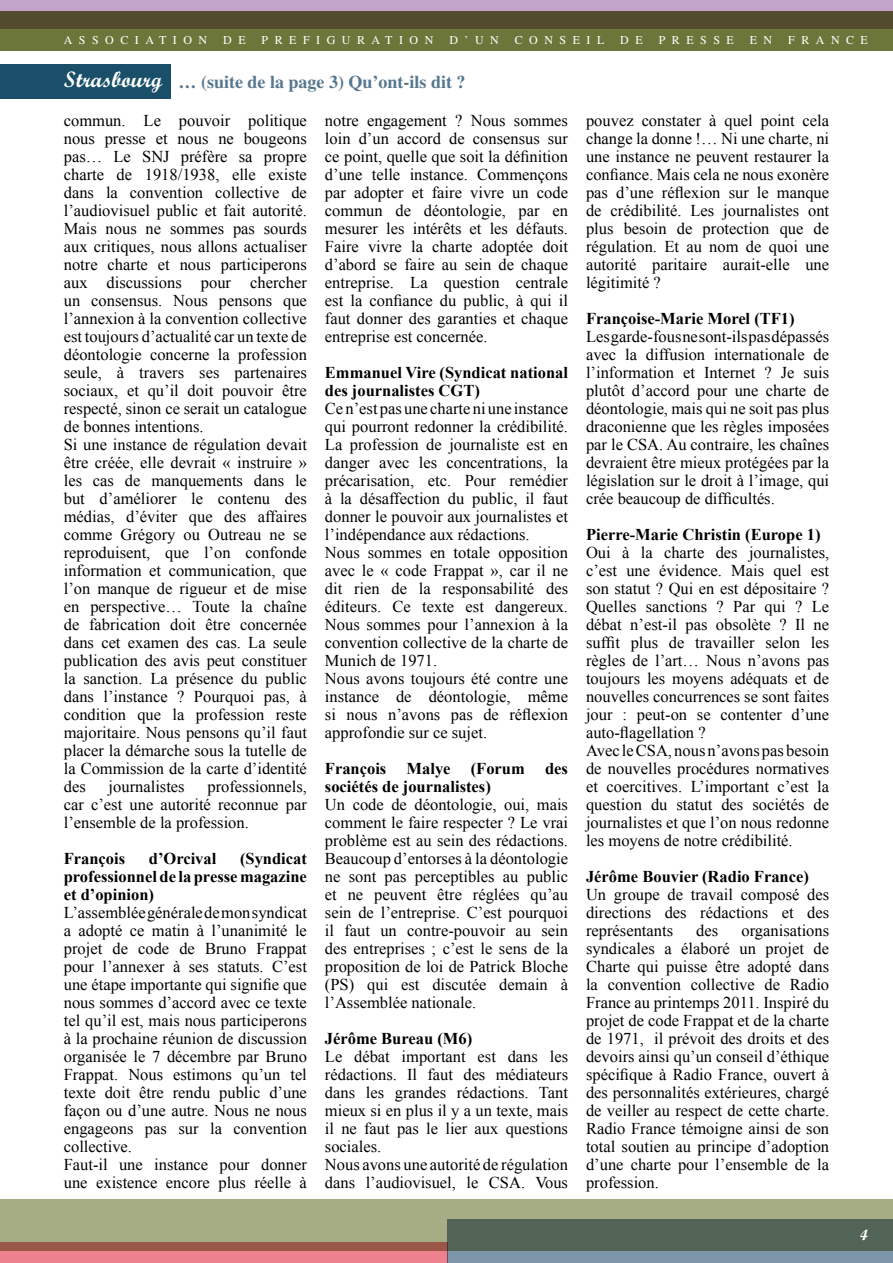
<style>
.page{position:relative;width:893px;height:1263px;background:#fff}
.page>*{position:absolute;margin:0;border:0;box-sizing:border-box;transform-origin:0 0}
.t1{font:700 22.5px "Script";color:#fff}
.t2{font:700 18px "Times";color:#56778e}
.t3{font:16.5px/18px "Times New Roman";color:#000;text-align:justify}
.t4{font:700 16.5px/18px "Times New Roman";color:#000}
.t5{font:700 15px "Script";color:#fff}
.t6{font:12px "Times";letter-spacing:.54em;color:#fff}
</style>
<div class="page">
<div style="left:0;top:0;width:893px;height:29px;background:#c2a3ca"></div>
<svg style="left:0;top:12px;width:893px;height:39px;fill:#6c763b"></svg>
<div style="left:447px;top:1220px;width:446px;height:43px;background:#7d95a8"></div>
<div style="left:0;top:1242px;width:447px;height:21px;background:#ed828e"></div>
<svg style="left:0;top:1199px;width:893px;height:51px;fill:#a6ac84"></svg>
<div style="left:0;top:64px;width:170px;height:34px;background:#194f69"></div>
<p class="t6" style="left:64px;top:33px;width:145px">ASSOCIATION</p>
<p class="t6" style="left:223px;top:33px;width:24px">D E</p>
<p class="t6" style="left:262px;top:33px;width:173px">PREFIGURATION</p>
<p class="t6" style="left:449px;top:33px;width:51px">D’UN</p>
<p class="t6" style="left:515px;top:33px;width:91px">CONSEIL</p>
<p class="t6" style="left:620px;top:33px;width:24px">D E</p>
<p class="t6" style="left:659px;top:33px;width:77px">PRESSE</p>
<p class="t6" style="left:750px;top:33px;width:24px">E N</p>
<p class="t6" style="left:788px;top:33px;width:81px">FRANCE</p>
<h1 class="t1" style="left:64px;top:65px;width:100px">Strasbourg</h1>
<p class="t3" style="left:64px;top:111px;width:245px;text-align:left">commun. Le pouvoir politique nous presse et nous ne bougeons pas… Le SNJ préfère sa propre charte de 1918/1938, elle existe dans la convention collective de l’audiovisuel public et fait autorité.<br>Mais nous ne sommes pas sourds aux critiques, nous allons actualiser notre charte et nous participerons aux discussions pour chercher un consensus. Nous pensons que l’annexion à la convention collective est toujours d’actualité car un texte de déontologie concerne la profession seule, à travers ses partenaires sociaux, et qu’il doit pouvoir être respecté, sinon ce serait un catalogue de bonnes intentions.<br>Si une instance de régulation devait être créée, elle devrait « instruire » les cas de manquements dans le but d’améliorer le contenu des médias, d’éviter que des affaires comme Grégory ou Outreau ne se reproduisent, que l’on confonde information et communication, que l’on manque de rigueur et de mise en perspective… Toute la chaîne de fabrication doit être concernée dans cet examen des cas. La seule publication des avis peut constituer la sanction. La présence du public dans l’instance ? Pourquoi pas, à condition que la profession reste majoritaire. Nous pensons qu’il faut placer la démarche sous la tutelle de la Commission de la carte d’identité des</p>
<p class="t2" style="left:179px;top:72px;width:289px">… (suite de la page 3) Qu’ont-ils dit ?</p>
<p class="t3" style="left:325px;top:111px;width:245px">notre engagement ? Nous sommes loin d’un accord de consensus sur ce point, quelle que soit la définition d’une telle instance. Commençons par adopter et faire vivre un code commun de déontologie, par en mesurer les intérêts et les défauts.<br>Faire vivre la charte adoptée doit d’abord se faire au sein de chaque entreprise. La question centrale est la confiance du public, à qui il faut donner des garanties et chaque entreprise est concernée.</p>
<p class="t4" style="left:325px;top:363px;width:245px">Emmanuel Vire (Syndicat national des journalistes CGT)</p>
<p class="t3" style="left:325px;top:399px;width:245px;text-align:left">Ce n’est pas une charte ni une instance qui pourront redonner la crédibilité.<br>La profession de journaliste est en danger avec les concentrations, la précarisation, etc. Pour remédier à la désaffection du public, il faut donner le pouvoir aux journalistes et l’indépendance aux rédactions.<br>Nous sommes en totale opposition avec le « code Frappat », car il ne dit rien de la responsabilité des éditeurs. Ce texte est dangereux.<br>Nous sommes pour l’annexion à la convention collective de la charte de Munich de 1971.<br>Nous avons toujours été contre une instance de déontologie, même si nous n’avons pas de réflexion approfondie sur ce sujet.</p>
<p class="t4" style="left:325px;top:759px;width:245px">François Malye (Forum des sociétés de journalistes)</p>
<p class="t3" style="left:325px;top:795px;width:245px">Un code de déontologie, oui, mais comment le faire respecter ? Le vrai problème est au sein des rédactions.<br>Beaucoup d’entorses à la déontologie ne sont pas perceptibles au public et ne peuvent être réglées qu’au sein de l’entreprise. C’est pourquoi il faut un contre-pouvoir au sein des entreprises ; c’est le sens de la proposition de loi de Patrick Bloche (PS) qui est discutée demain à l’Assemblée nationale.</p>
<p class="t4" style="left:325px;top:1029px;width:149px">Jérôme Bureau (M6)</p>
<p class="t3" style="left:325px;top:1047px;width:245px;text-align:left">Le débat important est dans les rédactions. Il faut des médiateurs dans les grandes rédactions. Tant mieux si en plus il y a un texte, mais il ne faut pas le lier aux questions sociales.<br>Nous avons une autorité de régulation dans l’audiovisuel, le CSA. Vous</p>
<p class="t3" style="left:109px;top:777px;width:78px">journalistes</p>
<p class="t3" style="left:64px;top:777px;width:245px;text-indent:144px">professionnels, car c’est une autorité reconnue par l’ensemble de la profession.</p>
<p class="t4" style="left:64px;top:849px;width:63px">François</p>
<p class="t4" style="left:149px;top:849px;width:69px">d’Orcival</p>
<p class="t4" style="left:64px;top:849px;width:245px;text-align:justify;text-indent:176px">(Syndicat professionnel de la presse magazine et d’opinion)</p>
<p class="t3" style="left:64px;top:903px;width:245px;text-align:left">L’assemblée générale de mon syndicat a adopté ce matin à l’unanimité le projet de code de Bruno Frappat pour l’annexer à ses statuts. C’est une étape importante qui signifie que nous sommes d’accord avec ce texte tel qu’il est, mais nous participerons à la prochaine réunion de discussion organisée le 7 décembre par Bruno Frappat. Nous estimons qu’un tel texte doit être rendu public d’une façon ou d’une autre. Nous ne nous engageons pas sur la convention collective.<br>Faut-il une instance pour donner une existence encore plus réelle à</p>
<p class="t3" style="left:586px;top:111px;width:245px">pouvez constater à quel point cela change la donne !… Ni une charte, ni une instance ne peuvent restaurer la confiance. Mais cela ne nous exonère pas d’une réflexion sur le manque de crédibilité. Les journalistes ont plus besoin de protection que de régulation. Et au nom de quoi une autorité paritaire aurait-elle une légitimité ?</p>
<p class="t4" style="left:586px;top:309px;width:210px">Françoise-Marie Morel (TF1)</p>
<p class="t3" style="left:586px;top:327px;width:245px">Les garde-fous ne sont-ils pas dépassés avec la diffusion internationale de l’information et Internet ? Je suis plutôt d’accord pour une charte de déontologie, mais qui ne soit pas plus draconienne que les règles imposées par le CSA. Au contraire, les chaînes devraient être mieux protégées par la législation sur le droit à l’image, qui crée beaucoup de difficultés.</p>
<p class="t4" style="left:586px;top:525px;width:236px">Pierre-Marie Christin (Europe 1)</p>
<p class="t3" style="left:586px;top:543px;width:245px;text-align:left">Oui à la charte des journalistes, c’est une évidence. Mais quel est son statut ? Qui en est dépositaire ?<br>Quelles sanctions ? Par qui ? Le débat n’est-il pas obsolète ? Il ne suffit plus de travailler selon les règles de l’art… Nous n’avons pas toujours les moyens adéquats et de nouvelles concurrences se sont faites jour : peut-on se contenter d’une auto-flagellation ?<br>Avec le CSA, nous n’avons pas besoin de nouvelles procédures normatives et coercitives. L’important c’est la question du statut des sociétés de journalistes et que l’on nous redonne les moyens de notre crédibilité.</p>
<p class="t4" style="left:586px;top:867px;width:224px">Jérôme Bouvier (Radio France)</p>
<p class="t3" style="left:586px;top:885px;width:245px">Un groupe de travail composé des directions des rédactions et des représentants</p>
<p class="t3" style="left:586px;top:921px;width:245px;text-indent:155px">organisations syndicales a élaboré un projet de Charte qui puisse être adopté dans la convention collective de Radio France au printemps 2011. Inspiré du projet de code Frappat et de la charte de 1971, il prévoit des droits et des devoirs ainsi qu’un conseil d’éthique spécifique à Radio France, ouvert à des personnalités extérieures, chargé de veiller au respect de cette charte.<br>Radio France témoigne ainsi de son total soutien au principe d’adoption d’une charte pour l’ensemble de la profession.</p>
<p class="t3" style="left:696px;top:921px;width:23px">des</p>
<p class="t5" style="left:860px;top:1225px;width:9px">4</p>
</div>
